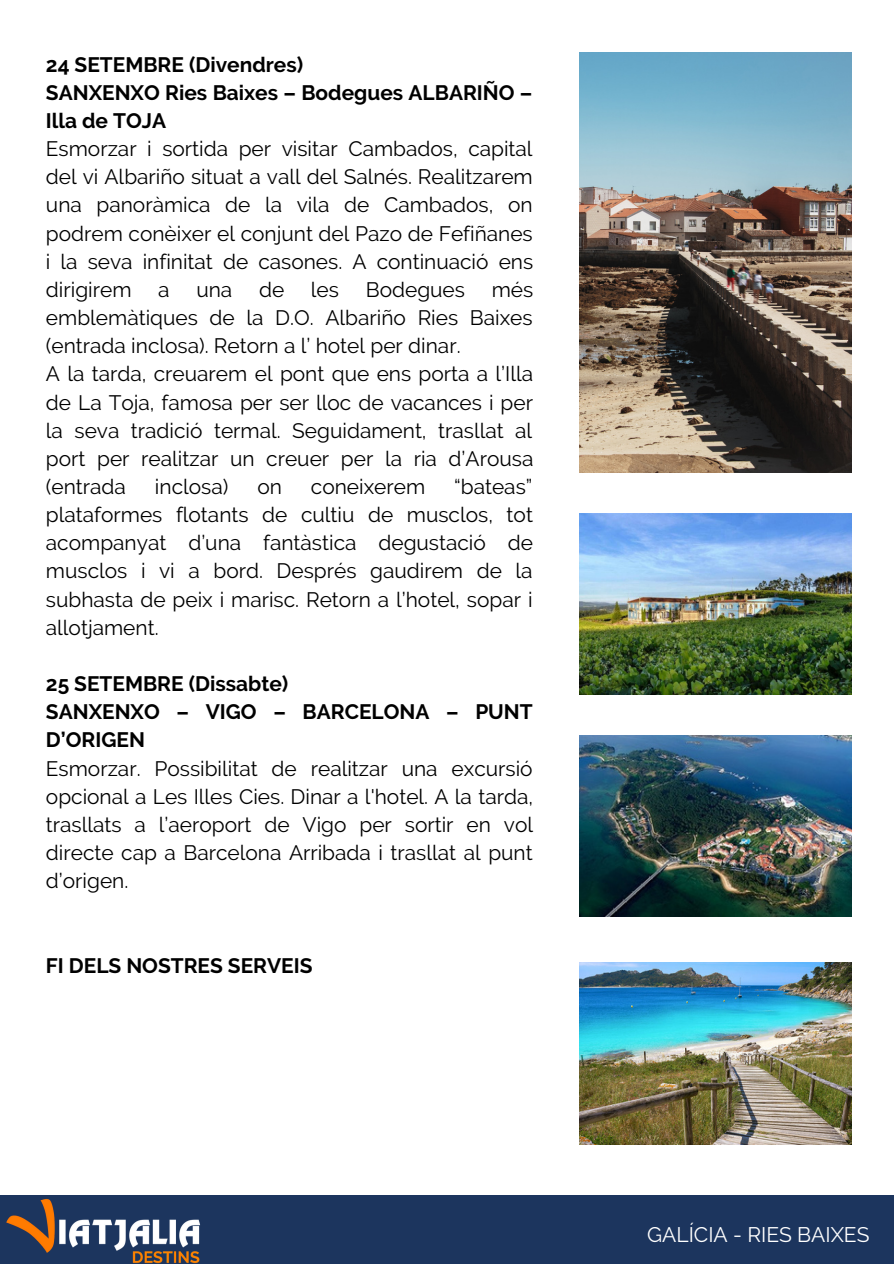
<style>
.page{position:relative;width:894px;height:1264px;background:#fff}
.page>*{position:absolute;margin:0;border:0;box-sizing:border-box;transform-origin:0 0}
.t1{font:21px "Raleway";color:#fff}
.t2{font:20.85px/28.2px "Raleway";color:#000;text-align:justify}
.t3{font:700 20.85px/28.2px "Raleway";color:#000}
</style>
<div class="page">
<div style="left:0;top:1194px;width:893px;height:69px;background:#1c355e"></div>
<img style="left:0;top:1194px;width:222px;height:69px">
<img style="left:579px;top:52px;width:272px;height:420px">
<img style="left:579px;top:513px;width:272px;height:181px">
<img style="left:579px;top:735px;width:272px;height:181px">
<img style="left:579px;top:962px;width:272px;height:181px">
<p class="t3" style="left:46px;top:50px;width:259px">24 SETEMBRE (Divendres)</p>
<p class="t3" style="left:46px;top:78px;width:488px">SANXENXO Ries Baixes – Bodegues ALBARIÑO –<br>Illa de TOJA</p>
<p class="t2" style="left:46px;top:135px;width:488px">Esmorzar i sortida per visitar Cambados, capital del vi Albariño situat a vall del Salnés. Realitzarem una panoràmica de la vila de Cambados, on podrem conèixer el conjunt del Pazo de Fefiñanes i la seva infinitat de casones. A continuació ens dirigirem</p>
<p class="t2" style="left:46px;top:275px;width:489px;text-indent:445px">més emblemàtiques de la D.O. Albariño Ries Baixes (entrada inclosa). Retorn a l’ hotel per dinar.</p>
<p class="t2" style="left:46px;top:360px;width:489px">A la tarda, creuarem el pont que ens porta a l’Illa de La Toja, famosa per ser lloc de vacances i per la seva tradició termal. Seguidament, trasllat al port per realitzar un creuer per la ria d’Arousa (entrada</p>
<p class="t2" style="left:158px;top:275px;width:13px">a</p>
<p class="t2" style="left:196px;top:275px;width:37px">una</p>
<p class="t2" style="left:259px;top:275px;width:27px">de</p>
<p class="t2" style="left:311px;top:275px;width:30px">les</p>
<p class="t2" style="left:365px;top:275px;width:101px">Bodegues</p>
<p class="t2" style="left:155px;top:472px;width:75px">inclosa)</p>
<p class="t2" style="left:257px;top:472px;width:26px">on</p>
<p class="t2" style="left:311px;top:472px;width:116px">coneixerem</p>
<p class="t2" style="left:46px;top:472px;width:488px;text-indent:408px">“bateas” plataformes flotants de cultiu de musclos, tot acompanyat d’una fantàstica degustació de musclos i vi a bord. Després gaudirem de la subhasta de peix i marisc. Retorn a l’hotel, sopar i allotjament.</p>
<p class="t3" style="left:46px;top:669px;width:244px">25 SETEMBRE (Dissabte)</p>
<p class="t3" style="left:46px;top:697px;width:488px">SANXENXO – VIGO – BARCELONA – PUNT<br>D’ORIGEN</p>
<p class="t2" style="left:46px;top:754px;width:488px">Esmorzar. Possibilitat de realitzar una excursió opcional a Les Illes Cies. Dinar a l'hotel. A la tarda, trasllats a l’aeroport de Vigo per sortir en vol directe cap a Barcelona Arribada i trasllat al punt d’origen.</p>
<p class="t3" style="left:46px;top:951px;width:268px">FI DELS NOSTRES SERVEIS</p>
<p class="t1" style="left:647px;top:1222px;width:224px">GALÍCIA - RIES BAIXES</p>
</div>
